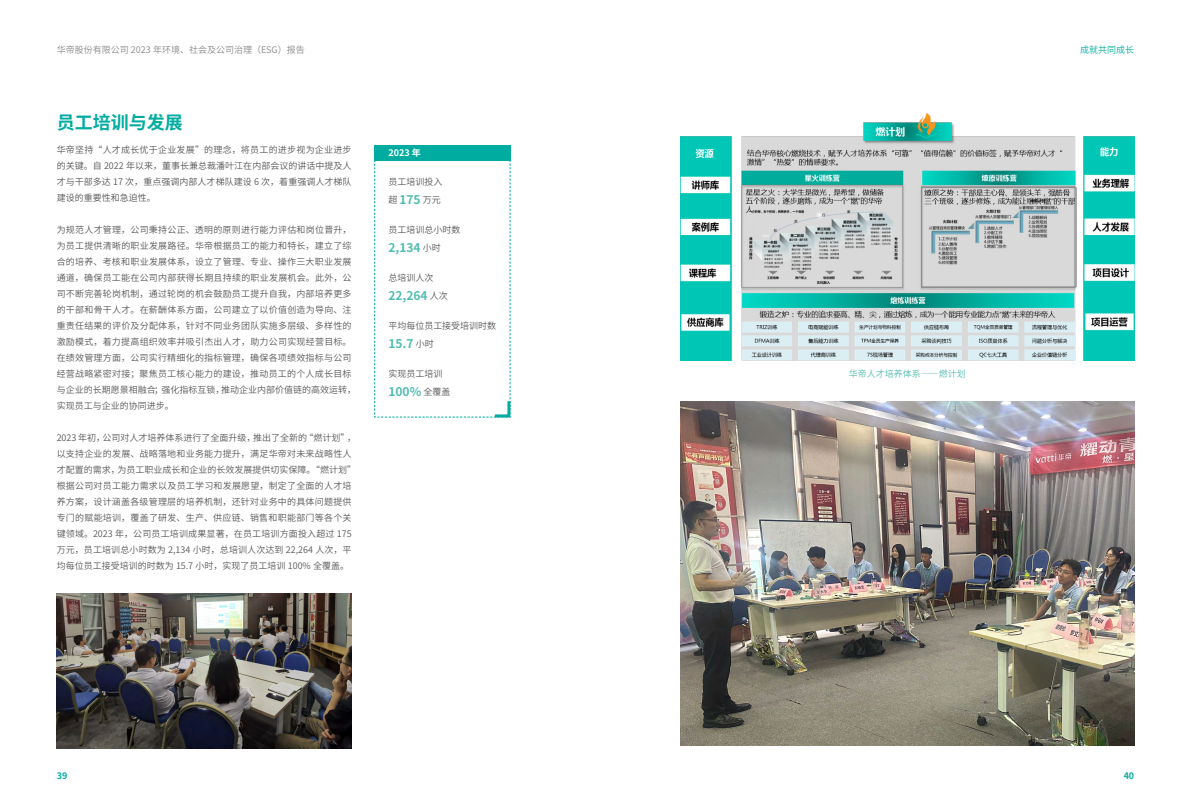
<style>
.page{position:relative;width:1191px;height:808px;background:#fff}
.page>*{position:absolute;margin:0;border:0;box-sizing:border-box;transform-origin:0 0}
.t1{font:700 18px "Source Han Sans CN";color:#00aca0}
.t2{font:700 12px "Source Han Sans CN";color:#51bcb2}
.t3{font:9px/16px "Source Han Sans CN";letter-spacing:.025em;color:#595757}
.t4{font:9px "Source Han Sans CN";color:#898989}
.t5{font:9px/17.5px "Source Han Sans CN";color:#595757}
.t6{font:9px "Source Han Sans CN";color:#51bcb2}
.t7{font:9px "Source Han Sans CN";letter-spacing:-.005em;color:#595757}
.t8{font:9px "Source Han Sans CN";color:#00aca0}
.t9{font:700 9px "Source Han Sans CN";color:#fff}
.t10{font:700 9px "Source Han Sans CN";color:#00aca0}
.s1{font-weight:700;font-size:12px;color:#51bcb2}
.s2{font-weight:400;font-size:9px;color:#595757}
</style>
<div class="page">
<img style="left:680px;top:113px;width:454px;height:247px">
<img style="left:680px;top:401px;width:454px;height:344px">
<img style="left:57px;top:593px;width:294px;height:155px">
<svg style="left:374px;top:145px;width:137px;height:273px"></svg>
<p class="t4" style="left:57px;top:44px;width:250px">华帝股份有限公司 2023 年环境、社会及公司治理（ESG）报告</p>
<p class="t8" style="left:1080px;top:44px;width:55px">成就共同成长</p>
<h1 class="t1" style="left:57px;top:113px;width:127px">员工培训与发展</h1>
<p class="t3" style="left:57px;top:142px;width:296px;text-align:justify">华帝坚持“人才成长优于企业发展”的理念，将员工的进步视为企业进步的关键。自 2022 年以来，董事长兼总裁潘叶江在内部会议的讲话中提及人才与干部多达 17 次，重点强调内部人才梯队建设 6 次，着重强调人才梯队建设的重要性和急迫性。</p>
<p class="t3" style="left:57px;top:222px;width:301px">为规范人才管理，公司秉持公正、透明的原则进行能力评估和岗位晋升，为员工提供清晰的职业发展路径。华帝根据员工的能力和特长，建立了综合的培养、考核和职业发展体系，设立了管理、专业、操作三大职业发展通道，确保员工能在公司内部获得长期且持续的职业发展机会。此外，公司不断完善轮岗机制，通过轮岗的机会鼓励员工提升自我，内部培养更多的干部和骨干人才。在薪酬体系方面，公司建立了以价值创造为导向、注重责任结果的评价及分配体系，针对不同业务团队实施多层级、多样性的激励模式，着力提高组织效率并吸引杰出人才，助力公司实现经营目标。在绩效管理方面，公司实行精细化的指标管理，确保各项绩效指标与公司经营战略紧密对接；聚焦员工核心能力的建设，推动员工的个人成长目标与企业的长期愿景相融合；强化指标互锁，推动企业内部价值链的高效运转，实现员工与企业的协同进步。</p>
<p class="t3" style="left:57px;top:430px;width:301px">2023 年初，公司对人才培养体系进行了全面升级，推出了全新的“燃计划”，以支持企业的发展、战略落地和业务能力提升，满足华帝对未来战略性人才配置的需求，为员工职业成长和企业的长效发展提供切实保障。“燃计划”根据公司对员工能力需求以及员工学习和发展愿望，制定了全面的人才培养方案，设计涵盖各级管理层的培养机制，还针对业务中的具体问题提供专门的赋能培训，覆盖了研发、生产、供应链、销售和职能部门等各个关键领域。2023 年，公司员工培训成果显著，在员工培训方面投入超过 175万元，员工培训总小时数为 2,134 小时，总培训人次达到 22,264 人次，平均每位员工接受培训的时数为 15.7 小时，实现了员工培训 100% 全覆盖。</p>
<p class="t9" style="left:388px;top:148px;width:34px">2023 年</p>
<p class="t5" style="left:388px;top:173px;width:55px">员工培训投入超 <span class="s1">175</span> 万元</p>
<p class="t5" style="left:388px;top:221px;width:73px">员工培训总小时数</p>
<h2 class="t2" style="left:388px;top:241px;width:54px">2,134 <span class="s2">小时</span></h2>
<p class="t3" style="left:388px;top:270px;width:46px">总培训人次</p>
<h2 class="t2" style="left:388px;top:289px;width:61px">22,264 <span class="s2">人次</span></h2>
<p class="t7" style="left:388px;top:321px;width:109px">平均每位员工接受培训时数</p>
<h2 class="t2" style="left:388px;top:337px;width:47px">15.7 <span class="s2">小时</span></h2>
<p class="t3" style="left:388px;top:366px;width:55px">实现员工培训</p>
<h2 class="t2" style="left:388px;top:385px;width:63px">100% <span class="s2">全覆盖</span></h2>
<p class="t6" style="left:849px;top:369px;width:118px">华帝人才培养体系——燃计划</p>
<p class="t10" style="left:57px;top:771px;width:12px">39</p>
<p class="t10" style="left:1123px;top:771px;width:12px">40</p>
</div>
